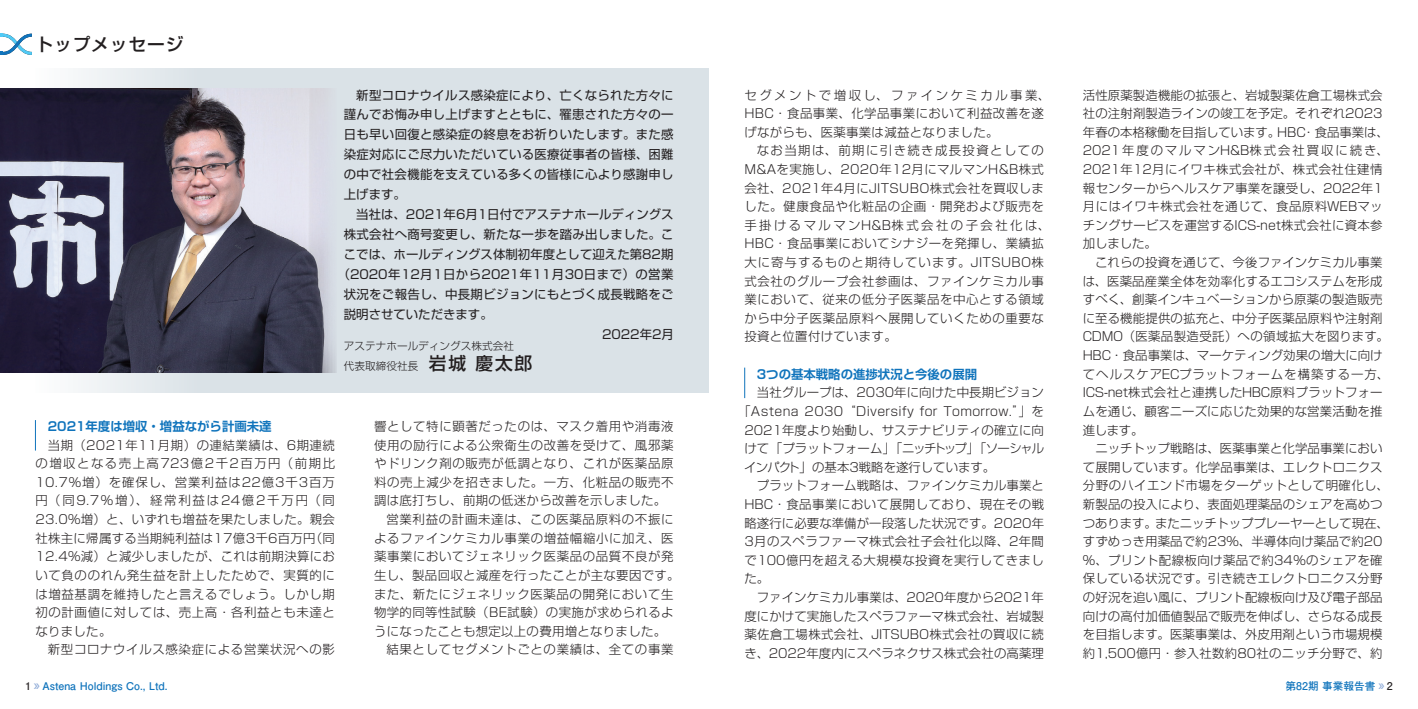
<style>
.page{position:relative;width:1418px;height:709px;background:#fff}
.page>*{position:absolute;margin:0;border:0;box-sizing:border-box;transform-origin:0 0}
.t1{font:500 17.75px "Shin Go Pro";letter-spacing:.05em;color:#231f20}
.t2{font:300 12.38px/18.6px "Shin Go Pro";letter-spacing:.025em;color:#231f20}
.t3{font:300 12.38px/18.6px "Shin Go Pro";letter-spacing:.055em;color:#231f20}
.t4{font:12.38px/19.9px "Shin Go Pro";letter-spacing:.025em;color:#231f20;text-align:justify}
.t5{font:300 12.38px "Shin Go Pro";letter-spacing:.005em;color:#231f20}
.t6{font:12.38px "Shin Go Pro";color:#231f20}
.t7{font:700 12.38px "Shin Go Pro De";color:#1074bc}
.t8{font:300 12.38px "Shin Go Pro";letter-spacing:-.025em;color:#231f20}
.t9{font:300 12.38px "Shin Go Pro";letter-spacing:.045em;color:#231f20}
.t10{font:300 12.38px "Shin Go Pro";letter-spacing:.05em;color:#231f20}
.t11{font:300 12.38px "Shin Go Pro";color:#231f20}
.t12{font:700 10.62px "Futo Go B101 Pro";color:#1074bc}
.t13{font:300 10.62px/20.4px "Shin Go Pro";color:#231f20}
.s1{font-weight:500;font-size:17.75px}
.s2{color:#231f20}
.s3{color:#90acd8}
</style>
<div class="page">
<div style="left:35px;top:69px;width:674px;height:324px;background:#dae2e7"></div>
<img style="left:0;top:89px;width:337px;height:283px">
<hr style="left:35px;top:420px;width:1px;height:30px;background:#1074bc">
<hr style="left:744px;top:367px;width:1px;height:31px;background:#1074bc">
<svg style="left:0;top:34px;width:32px;height:21px"></svg>
<h1 class="t1" style="left:35px;top:30px;width:149px">トップメッセージ</h1>
<p class="t4" style="left:344px;top:83px;width:331px;text-indent:12px">新型コロナウイルス感染症により、亡くなられた方々に謹んでお悔み申し上げますとともに、罹患された方々の一日も早い回復と感染症の終息をお祈りいたします。また感染症対応にご尽力いただいている医療従事者の皆様、困難の中で社会機能を支えている多くの皆様に心より感謝申し上げます。</p>
<p class="t6" style="left:356px;top:204px;width:319px">当社は、2021年6月1日付でアステナホールディングス</p>
<p class="t4" style="left:344px;top:223px;width:331px">株式会社へ商号変更し、新たな一歩を踏み出しました。こ</p>
<p class="t6" style="left:344px;top:244px;width:331px">こでは、ホールディングス体制初年度として迎えた第82期</p>
<p class="t4" style="left:338px;top:263px;width:337px">（2020年12月1日から2021年11月30日まで）の営業</p>
<p class="t4" style="left:344px;top:283px;width:331px">状況をご報告し、中長期ビジョンにもとづく成長戦略をご</p>
<p class="t6" style="left:344px;top:304px;width:150px">説明させていただきます。</p>
<p class="t6" style="left:602px;top:324px;width:73px">2022年2月</p>
<p class="t13" style="left:344px;top:334px;width:190px">アステナホールディングス株式会社<br>代表取締役社長 <span class="s1">岩城 慶太郎</span></p>
<p class="t7" style="left:48px;top:416px;width:225px">2021年度は増収・増益ながら計画未達</p>
<p class="t2" style="left:35px;top:434px;width:301px;text-align:justify;text-indent:12px">当期（2021年11月期）の連結業績は、6期連続の増収となる売上高723億2千2百万円（前期比10.7％増）を確保し、営業利益は22億3千3百万円（同9.7％増）、経常利益は24億2千万円（同23.0％増）と、いずれも増益を果たしました。親会社株主に帰属する当期純利益は17億3千6百万円（同12.4％減）と減少しましたが、これは前期決算において負ののれん発生益を計上したためで、実質的には増益基調を維持したと言えるでしょう。しかし期初の計画値に対しては、売上高・各利益とも未達となりました。</p>
<p class="t3" style="left:48px;top:639px;width:288px">新型コロナウイルス感染症による営業状況への影</p>
<p class="t3" style="left:374px;top:415px;width:301px">響として特に顕著だったのは、マスク着用や消毒液</p>
<p class="t3" style="left:374px;top:434px;width:301px">使用の励行による公衆衛生の改善を受けて、風邪薬</p>
<p class="t3" style="left:374px;top:452px;width:301px">やドリンク剤の販売が低調となり、これが医薬品原</p>
<p class="t3" style="left:374px;top:471px;width:301px">料の売上減少を招きました。一方、化粧品の販売不</p>
<p class="t2" style="left:374px;top:490px;width:294px">調は底打ちし、前期の低迷から改善を示しました。</p>
<p class="t3" style="left:386px;top:508px;width:289px">営業利益の計画未達は、この医薬品原料の不振に</p>
<p class="t3" style="left:374px;top:527px;width:301px">よるファインケミカル事業の増益幅縮小に加え、医</p>
<p class="t10" style="left:374px;top:546px;width:301px">薬事業においてジェネリック医薬品の品質不良が発</p>
<p class="t2" style="left:374px;top:564px;width:307px">生し、製品回収と減産を行ったことが主な要因です。</p>
<p class="t3" style="left:374px;top:583px;width:301px">また、新たにジェネリック医薬品の開発において生</p>
<p class="t2" style="left:374px;top:601px;width:301px">物学的同等性試験（BE試験）の実施が求められるよ</p>
<p class="t2" style="left:374px;top:620px;width:294px">うになったことも想定以上の費用増となりました。</p>
<p class="t3" style="left:386px;top:639px;width:289px">結果としてセグメントごとの業績は、全ての事業</p>
<p class="t2" style="left:744px;top:84px;width:307px">セグメントで増収し、ファインケミカル事業、<br>HBC・食品事業、化学品事業において利益改善を遂げながらも、医薬事業は減益となりました。</p>
<p class="t3" style="left:744px;top:140px;width:307px;text-indent:12px">なお当期は、前期に引き続き成長投資としての<br>M&amp;Aを実施し、2020年12月にマルマンH&amp;B株式会社、2021年4月にJITSUBO株式会社を買収しました。健康食品や化粧品の企画・開発および販売を手掛けるマルマンH&amp;B株式会社の子会社化は、<br>HBC・食品事業においてシナジーを発揮し、業績拡大に寄与するものと期待しています。JITSUBO株式会社のグループ会社参画は、ファインケミカル事業において、従来の低分子医薬品を中心とする領域から中分子医薬品原料へ展開していくための重要な投資と位置付けています。</p>
<p class="t7" style="left:757px;top:364px;width:222px">3つの基本戦略の進捗状況と今後の展開</p>
<p class="t5" style="left:757px;top:382px;width:289px">当社グループは、2030年に向けた中長期ビジョン</p>
<p class="t2" style="left:738px;top:400px;width:307px">「Astena 2030“Diversify for Tomorrow.”」を</p>
<p class="t5" style="left:744px;top:419px;width:301px">2021年度より始動し、サステナビリティの確立に向</p>
<p class="t8" style="left:744px;top:438px;width:301px">けて「プラットフォーム」「ニッチトップ」「ソーシャル</p>
<p class="t11" style="left:744px;top:457px;width:253px">インパクト」の基本3戦略を遂行しています。</p>
<p class="t5" style="left:757px;top:475px;width:289px">プラットフォーム戦略は、ファインケミカル事業と</p>
<p class="t9" style="left:744px;top:494px;width:301px">HBC・食品事業において展開しており、現在その戦</p>
<p class="t5" style="left:744px;top:512px;width:301px">略遂行に必要な準備が一段落した状況です。2020年</p>
<p class="t2" style="left:744px;top:530px;width:301px">3月のスペラファーマ株式会社子会社化以降、2年間</p>
<p class="t2" style="left:744px;top:549px;width:301px">で100億円を超える大規模な投資を実行してきまし</p>
<p class="t2" style="left:744px;top:568px;width:26px">た。</p>
<p class="t5" style="left:756px;top:587px;width:289px">ファインケミカル事業は、2020年度から2021年</p>
<p class="t2" style="left:744px;top:605px;width:301px">度にかけて実施したスペラファーマ株式会社、岩城製</p>
<p class="t2" style="left:744px;top:623px;width:301px">薬佐倉工場株式会社、JITSUBO株式会社の買収に続</p>
<p class="t2" style="left:744px;top:642px;width:301px">き、2022年度内にスペラネクサス株式会社の高薬理</p>
<p class="t2" style="left:1082px;top:84px;width:307px">活性原薬製造機能の拡張と、岩城製薬佐倉工場株式会社の注射剤製造ラインの竣工を予定。それぞれ2023年春の本格稼働を目指しています。HBC・食品事業は、<br>2021年度のマルマンH&amp;B株式会社買収に続き、<br>2021年12月にイワキ株式会社が、株式会社住建情報センターからヘルスケア事業を譲受し、2022年1月にはイワキ株式会社を通じて、食品原料WEBマッチングサービスを運営するICS-net株式会社に資本参加しました。</p>
<p class="t2" style="left:1082px;top:251px;width:308px;text-indent:12px">これらの投資を通じて、今後ファインケミカル事業は、医薬品産業全体を効率化するエコシステムを形成すべく、創薬インキュベーションから原薬の製造販売に至る機能提供の拡充と、中分子医薬品原料や注射剤<br>CDMO（医薬品製造受託）への領域拡大を図ります。<br>HBC・食品事業は、マーケティング効果の増大に向けてヘルスケアECプラットフォームを構築する一方、<br>ICS-net株式会社と連携したHBC原料プラットフォームを通じ、顧客ニーズに応じた効果的な営業活動を推進します。</p>
<p class="t2" style="left:1082px;top:437px;width:307px;text-align:center">ニッチトップ戦略は、医薬事業と化学品事業におい<br>て展開しています。化学品事業は、エレクトロニクス分野のハイエンド市場をターゲットとして明確化し、新製品の投入により、表面処理薬品のシェアを高めつつあります。またニッチトッププレーヤーとして現在、すずめっき用薬品で約23％、半導体向け薬品で約20％、プリント配線板向け薬品で約34％のシェアを確保している状況です。引き続きエレクトロニクス分野の好況を追い風に、プリント配線板向け及び電子部品向けの高付加価値製品で販売を伸ばし、さらなる成長を目指します。医薬事業は、外皮用剤という市場規模約1,500億円・参入社数約80社のニッチ分野で、約</p>
<p class="t12" style="left:25px;top:677px;width:144px"><span class="s2">1</span> <span class="s3">»</span> Astena Holdings Co., Ltd.</p>
<p class="t12" style="left:1285px;top:677px;width:109px">第82期 事業報告書 <span class="s3">»</span> <span class="s2">2</span></p>
</div>
